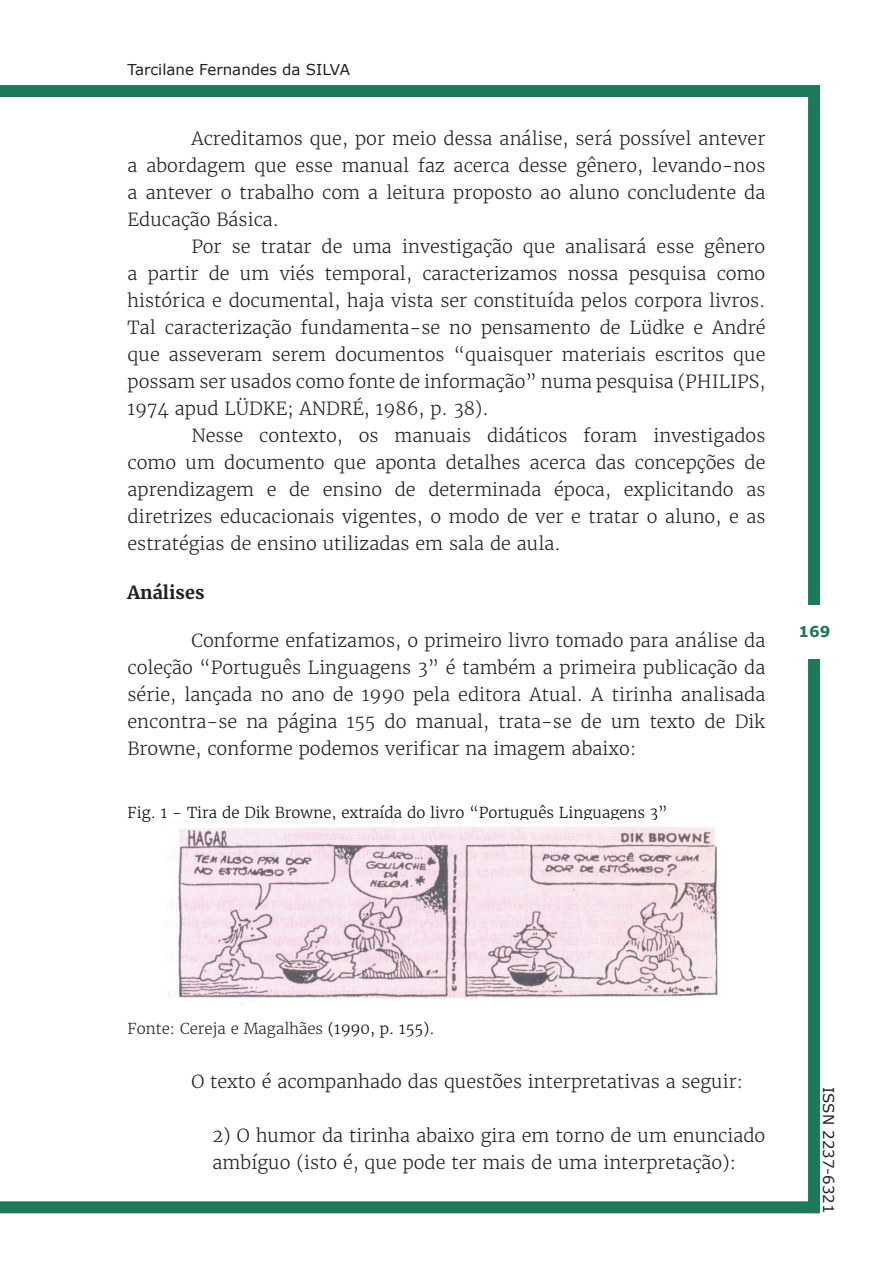
<style>
.page{position:relative;width:893px;height:1263px;background:#fff}
.page>*{position:absolute;margin:0;border:0;box-sizing:border-box;transform-origin:0 0}
.Corpo_do_artigo{font:300 18px/27px "Merriweather";color:#231f20;text-align:justify}
.Excerto{font:300 18px/27px "Merriweather";color:#231f20}
.Título_de_seção_prim{font:700 18px "Merriweather";color:#231f20}
.Título_de_quadro_fig{font:300 15px "Merriweather";color:#00000a}
.t1{font:15px "Verdana";color:#231f20}
.Corpo_do_artigo-2{font:300 15px "Merriweather";color:#231f20}
.t2{font:700 15px "Verdana";color:#1e785a}
.s1{color:#00000a}
</style>
<div class="page">
<div style="left:0;top:85px;width:810px;height:12px;background:#1e785a"></div>
<div style="left:808px;top:85px;width:12px;height:1128px;background:#1e785a"></div>
<div style="left:0;top:1201px;width:809px;height:12px;background:#1e785a"></div>
<div style="left:789px;top:605px;width:51px;height:53px;background:#fff"></div>
<img style="left:167px;top:821px;width:551px;height:185px">
<p class="t1" style="left:128px;top:59px;width:224px">Tarcilane Fernandes da SILVA</p>
<p class="Corpo_do_artigo" style="left:128px;top:125px;width:639px;text-indent:64px">Acreditamos que, por meio dessa análise, será possível antever a abordagem que esse manual faz acerca desse gênero, levando-nos a antever o trabalho com a leitura proposto ao aluno concludente da Educação Básica.</p>
<p class="Corpo_do_artigo" style="left:128px;top:233px;width:639px;text-indent:64px">Por se tratar de uma investigação que analisará esse gênero a partir de um viés temporal, caracterizamos nossa pesquisa como histórica e documental, haja vista ser constituída pelos corpora livros.<br>Tal caracterização fundamenta-se no pensamento de Lüdke e André que asseveram serem documentos “quaisquer materiais escritos que possam ser usados como fonte de informação” numa pesquisa (PHILIPS, 1974 apud LÜDKE; ANDRÉ, 1986, p. 38).</p>
<p class="Corpo_do_artigo" style="left:128px;top:422px;width:639px;text-indent:64px">Nesse contexto, os manuais didáticos foram investigados como um documento que aponta detalhes acerca das concepções de aprendizagem e de ensino de determinada época, explicitando as diretrizes educacionais vigentes, o modo de ver e tratar o aluno, e as estratégias de ensino utilizadas em sala de aula.</p>
<p class="Título_de_seção_prim" style="left:128px;top:581px;width:78px">Análises</p>
<p class="Corpo_do_artigo" style="left:128px;top:627px;width:639px;text-indent:64px">Conforme enfatizamos, o primeiro livro tomado para análise da coleção “Português Linguagens 3” é também a primeira publicação da série, lançada no ano de 1990 pela editora Atual. A tirinha analisada encontra-se na página 155 do manual, trata-se de um texto de Dik Browne, conforme podemos verificar na imagem abaixo:</p>
<p class="Título_de_quadro_fig" style="left:128px;top:803px;width:542px">Fig. 1 - Tira de Dik Browne, extraída do livro “Português Linguagens 3”</p>
<p class="t2" style="left:798px;top:621px;width:33px">169</p>
<p class="Corpo_do_artigo-2" style="left:128px;top:1019px;width:309px">Fonte: Cereja e Magalhães <span class="s1">(1990, p. 155).</span></p>
<p class="Corpo_do_artigo" style="left:191px;top:1068px;width:553px">O texto é acompanhado das questões interpretativas a seguir:</p>
<p class="Excerto" style="left:213px;top:1122px;width:554px">2) O humor da tirinha abaixo gira em torno de um enunciado ambíguo (isto é, que pode ter mais de uma interpretação):</p>
<p class="t1" style="left:839px;top:1087px;width:128px;rotate:90deg">ISSN 2237-6321</p>
</div>
